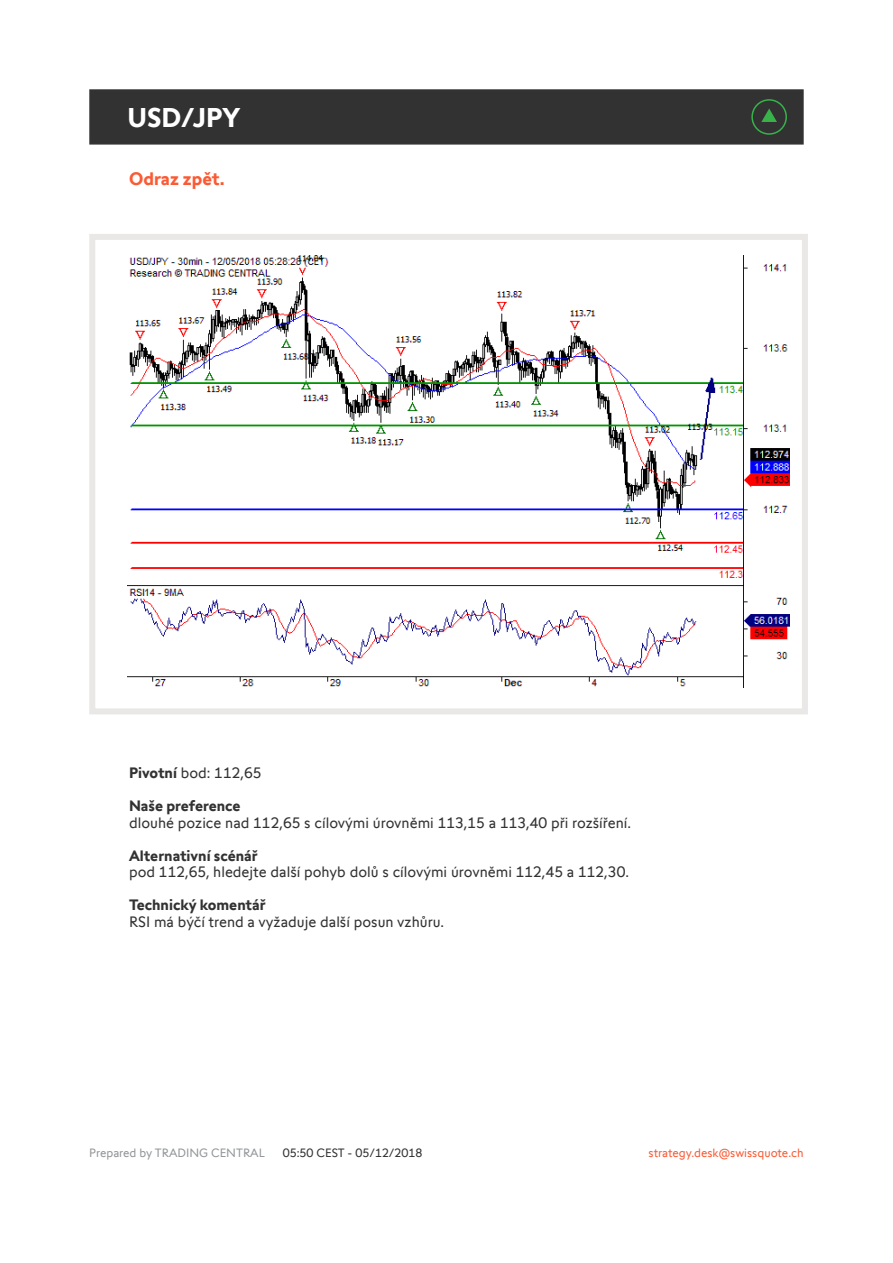
<style>
.page{position:relative;width:893px;height:1263px;background:#fff}
.page>*{position:absolute;margin:0;border:0;box-sizing:border-box;transform-origin:0 0}
.t1{font:700 27px "Swissquote CT";color:#fff}
.t2{font:700 18px "Swissquote CT";color:#fa5b35}
.t3{font:15px "Swissquote CT";color:#323232}
.t4{font:700 15px "Swissquote CT";color:#323232}
.t5{font:12px "Swissquote CT";color:#fa5b35}
.t6{font:12px "Swissquote CT";color:#939598}
.t7{font:12px "Swissquote CT";color:#323232}
.s1{font-weight:700}
</style>
<div class="page">
<div style="left:89px;top:234px;width:719px;height:480px;border:6px solid #e9e8e7"></div>
<div style="left:89px;top:89px;width:715px;height:56px;background:#323232;border:2px solid #323232"></div>
<img style="left:128px;top:255px;width:661px;height:432px">
<svg style="left:751px;top:99px;width:36px;height:36px"></svg>
<h1 class="t1" style="left:128px;top:101px;width:114px">USD/JPY</h1>
<p class="t2" style="left:129px;top:168px;width:97px">Odraz zpět.</p>
<p class="t3" style="left:129px;top:764px;width:134px"><span class="s1">Pivotní</span> bod: 112,65</p>
<p class="t4" style="left:129px;top:797px;width:113px">Naše preference</p>
<p class="t3" style="left:129px;top:814px;width:503px">dlouhé pozice nad 112,65 s cílovými úrovněmi 113,15 a 113,40 při rozšíření.</p>
<p class="t4" style="left:129px;top:846px;width:130px">Alternativní scénář</p>
<p class="t3" style="left:129px;top:863px;width:501px">pod 112,65, hledejte další pohyb dolů s cílovými úrovněmi 112,45 a 112,30.</p>
<p class="t4" style="left:129px;top:896px;width:138px">Technický komentář</p>
<p class="t3" style="left:129px;top:913px;width:317px">RSI má býčí trend a vyžaduje další posun vzhůru.</p>
<p class="t6" style="left:89px;top:1145px;width:177px">Prepared by TRADING CENTRAL</p>
<p class="t7" style="left:283px;top:1145px;width:141px">05:50 CEST - 05/12/2018</p>
<p class="t5" style="left:649px;top:1145px;width:157px">strategy.desk@swissquote.ch</p>
</div>
